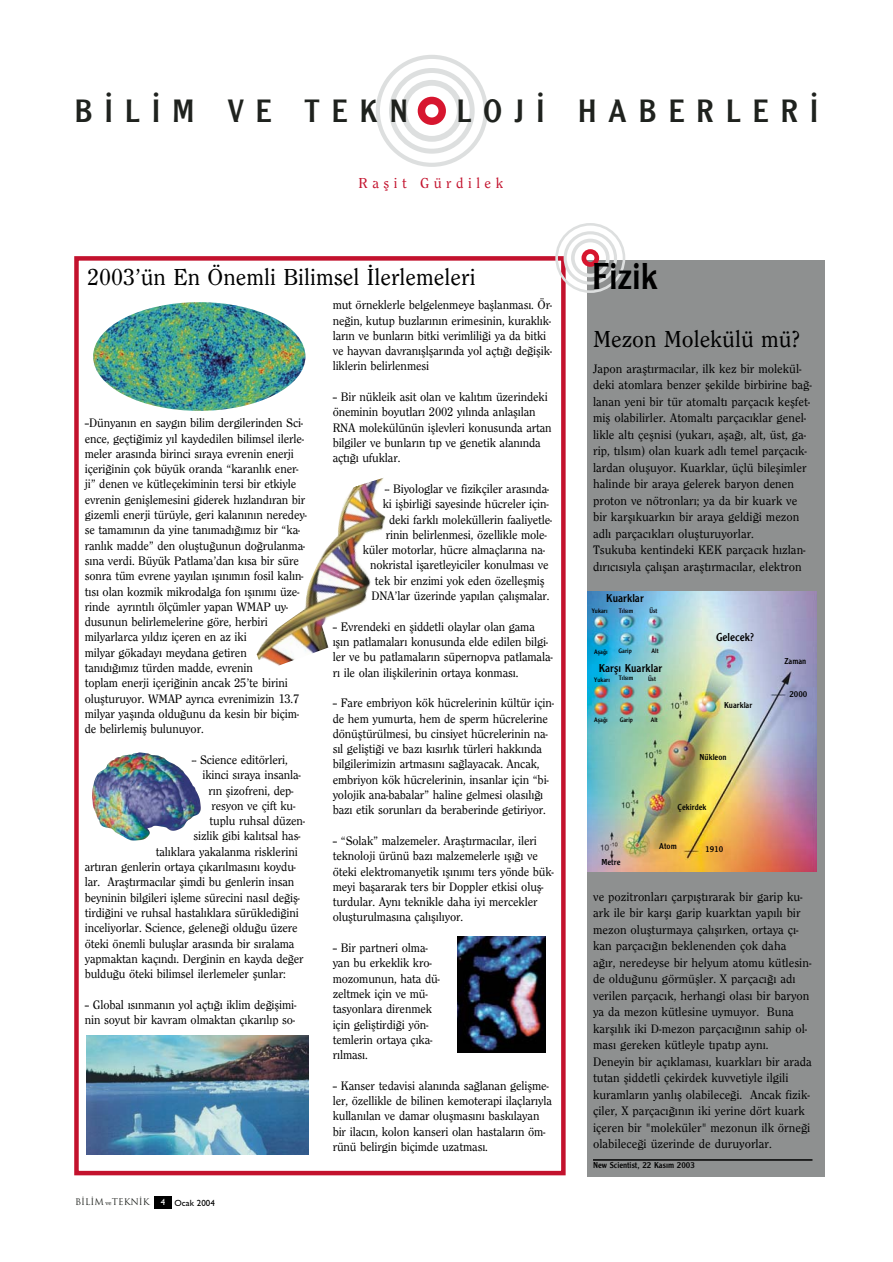
<style>
.page{position:relative;width:893px;height:1262px;background:#fff}
.page>*{position:absolute;margin:0;border:0;box-sizing:border-box;transform-origin:0 0}
.t1{font:39px "Clearface Gothic";color:#000}
.t2{font:33.6px "Clearface Gothic";letter-spacing:.35em;color:#1f221e}
.t3{font:500 24px "Clearface";color:#000}
.t4{font:500 15px "Clearface";letter-spacing:.3em;color:#c3122d}
.t5{font:500 12.75px/15.3px "Clearface";letter-spacing:-.01em;color:#000}
.t6{font:12px "Clearface Gothic";color:#000}
.t7{font:9px "Clearface Gothic";color:#000}
.t8{font:9px "Trajan";color:#1f221e}
.t9{font:6.75px "Clearface Gothic";color:#000}
.s1{font-family:"Bookman Old Style";font-size:6px}
.s2{font-family:"Gill Sans";font-weight:500;color:#fff}
.s3{font-family:"Gill Sans";font-weight:500;color:#000}
</style>
<div class="page">
<div style="left:587px;top:261px;width:237px;height:916px;background:#8e9090"></div>
<div style="left:154px;top:1196px;width:17px;height:13px;background:#000"></div>
<div style="left:401px;top:80px;width:62px;height:62px;border:6px solid #dddfdf;border-radius:50%"></div>
<div style="left:417px;top:97px;width:29px;height:28px;border:7px solid #d7162f;border-radius:50%"></div>
<div style="left:389px;top:68px;width:85px;height:86px;border:5px solid #dddfdf;border-radius:50%"></div>
<div style="left:376px;top:55px;width:112px;height:112px;border:4px solid #dddfdf;border-radius:50%"></div>
<hr style="left:593px;top:1159px;width:219px;height:1px;background:#000">
<img style="left:587px;top:591px;width:229px;height:280px">
<div style="left:74px;top:256px;width:491px;height:919px;border:4px solid #c3122d"></div>
<img style="left:93px;top:302px;width:212px;height:109px;border-radius:50%">
<img style="left:86px;top:1035px;width:223px;height:119px">
<img style="left:257px;top:478px;width:128px;height:187px">
<img style="left:458px;top:936px;width:87px;height:116px">
<svg style="left:554px;top:223px;width:72px;height:71px"></svg>
<img style="left:92px;top:752px;width:109px;height:88px">
<h2 class="t2" style="left:75px;top:99px;width:335px">B‹L‹M VE TEKN</h2>
<h2 class="t2" style="left:456px;top:99px;width:363px">LOJ‹ HABERLER‹</h2>
<p class="t4" style="left:358px;top:177px;width:146px">Raflit Gürdilek</p>
<h3 class="t3" style="left:87px;top:268px;width:390px">2003’ün En Önemli Bilimsel ‹lerlemeleri</h3>
<h1 class="t1" style="left:592px;top:263px;width:68px">Fizik</h1>
<p class="t5" style="left:85px;top:416px;width:224px">--Dünyan›n en sayg›n bilim dergilerinden Sci&shy;ence, geçti¤imiz y›l kaydedilen bilimsel ilerle&shy;meler aras›nda birinci s›raya evrenin enerji içeri¤inin çok büyük oranda “karanl›k ener&shy;ji” denen ve kütleçekiminin tersi bir etkiyle evrenin genifllemesini giderek h›zland›ran bir gizemli enerji türüyle, geri kalan›n›n neredey&shy;se tamam›n›n da yine tan›mad›¤›m›z bir “ka&shy;ranl›k madde” den olufltu¤unun do¤rulanma&shy;s›na verdi. Büyük Patlama’dan k›sa bir süre sonra tüm evrene yay›lan ›fl›n›m›n fosil kal›n&shy;t›s› olan kozmik mikrodalga fon ›fl›n›m› üze&shy;rinde ayr›nt›l› ölçümler yapan WMAP uy&shy;dusunun belirlemelerine göre, herbiri milyarlarca y›ld›z içeren en az iki<br>milyar gökaday› meydana getiren<br>tan›d›¤›m›z türden madde, evrenin<br>toplam enerji içeri¤inin ancak 25’te birini oluflturuyor. WMAP ayr›ca evrenimizin 13.7 milyar yafl›nda oldu¤unu da kesin bir biçim&shy;de belirlemifl bulunuyor.</p>
<p class="t5" style="left:192px;top:753px;width:97px">-- Science editörleri,</p>
<p class="t5" style="left:202px;top:768px;width:100px">ikinci s›raya insanla-</p>
<p class="t5" style="left:208px;top:783px;width:86px">r›n flizofreni, dep-</p>
<p class="t5" style="left:211px;top:798px;width:85px">resyon ve çift ku-</p>
<p class="t5" style="left:210px;top:814px;width:97px">tuplu ruhsal düzen-</p>
<p class="t5" style="left:193px;top:829px;width:109px">sizlik gibi kal›tsal has-</p>
<p class="t5" style="left:156px;top:844px;width:143px">tal›klara yakalanma risklerini</p>
<p class="t5" style="left:85px;top:860px;width:213px">art›ran genlerin ortaya ç›kar›lmas›n› koydu-</p>
<p class="t5" style="left:85px;top:875px;width:211px">lar. Araflt›rmac›lar flimdi bu genlerin insan</p>
<p class="t5" style="left:85px;top:890px;width:217px">beyninin bilgileri iflleme sürecini nas›l de¤ifl-</p>
<p class="t5" style="left:85px;top:906px;width:216px">tirdi¤ini ve ruhsal hastal›klara sürükledi¤ini</p>
<p class="t5" style="left:85px;top:921px;width:214px">inceliyorlar. Science, gelene¤i oldu¤u üzere</p>
<p class="t5" style="left:85px;top:936px;width:211px">öteki önemli bulufllar aras›nda bir s›ralama</p>
<p class="t5" style="left:85px;top:951px;width:220px">yapmaktan kaç›nd›. Derginin en kayda de¤er</p>
<p class="t5" style="left:85px;top:967px;width:202px">buldu¤u öteki bilimsel ilerlemeler flunlar:</p>
<p class="t5" style="left:85px;top:997px;width:213px">-- Global ›s›nman›n yol açt›¤› iklim de¤iflimi&shy;nin soyut bir kavram olmaktan ç›kar›l›p so-</p>
<p class="t8" style="left:75px;top:1196px;width:141px">B‹L‹M <span class="s1">ve</span>TEKN‹K <span class="s2">4</span> <span class="s3">Ocak 2004</span></p>
<p class="t5" style="left:333px;top:298px;width:221px">mut örneklerle belgelenmeye bafllanmas›. Ör&shy;ne¤in, kutup buzlar›n›n erimesinin, kurakl›k&shy;lar›n ve bunlar›n bitki verimlili¤i ya da bitki ve hayvan davran›fllflar›nda yol açt›¤› de¤iflik&shy;liklerin belirlenmesi</p>
<p class="t5" style="left:333px;top:390px;width:220px">-- Bir nükleik asit olan ve kal›t›m üzerindeki öneminin boyutlar› 2002 y›l›nda anlafl›lan RNA molekülünün ifllevleri konusunda artan bilgiler ve bunlar›n t›p ve genetik alan›nda açt›¤› ufuklar.</p>
<p class="t5" style="left:385px;top:482px;width:166px">-- Biyologlar ve fizikçiler aras›nda-</p>
<p class="t5" style="left:382px;top:497px;width:167px">ki iflbirli¤i sayesinde hücreler için-</p>
<p class="t5" style="left:389px;top:512px;width:165px">deki farkl› moleküllerin faaliyetle-</p>
<p class="t5" style="left:385px;top:528px;width:163px">rinin belirlenmesi, özellikle mole-</p>
<p class="t5" style="left:363px;top:543px;width:184px">küler motorlar, hücre almaçlar›na na-</p>
<p class="t5" style="left:370px;top:558px;width:180px">nokristal iflaretleyiciler konulmas› ve</p>
<p class="t5" style="left:375px;top:573px;width:171px">tek bir enzimi yok eden özelleflmifl</p>
<p class="t5" style="left:371px;top:589px;width:180px">DNA’lar üzerinde yap›lan çal›flmalar.</p>
<p class="t5" style="left:333px;top:619px;width:221px">-- Evrendeki en fliddetli olaylar olan gama ›fl›n patlamalar› konusunda elde edilen bilgi&shy;ler ve bu patlamalar›n süpernopva patlamala&shy;r› ile olan iliflkilerinin ortaya konmas›.</p>
<p class="t5" style="left:333px;top:696px;width:223px">-- Fare embriyon kök hücrelerinin kültür için&shy;de hem yumurta, hem de sperm hücrelerine dönüfltürülmesi, bu cinsiyet hücrelerinin na&shy;s›l geliflti¤i ve baz› k›s›rl›k türleri hakk›nda bilgilerimizin artmas›n› sa¤layacak. Ancak, embriyon kök hücrelerinin, insanlar için “bi&shy;yolojik ana-babalar” haline gelmesi olas›l›¤› baz› etik sorunlar› da beraberinde getiriyor.</p>
<p class="t5" style="left:333px;top:834px;width:222px">-- “Solak” malzemeler. Araflt›rmac›lar, ileri teknoloji ürünü baz› malzemelerle ›fl›¤› ve öteki elektromanyetik ›fl›n›m› ters yönde bük&shy;meyi baflararak ters bir Doppler etkisi olufl&shy;turdular. Ayn› teknikle daha iyi mercekler oluflturulmas›na çal›fl›l›yor.</p>
<p class="t5" style="left:333px;top:941px;width:109px">-- Bir partneri olma&shy;yan bu erkeklik kro&shy;mozomunun, hata dü&shy;zeltmek için ve mü&shy;tasyonlara direnmek için gelifltirdi¤i yön&shy;temlerin ortaya ç›ka&shy;r›lmas›.</p>
<p class="t5" style="left:333px;top:1078px;width:221px">-- Kanser tedavisi alan›nda sa¤lanan geliflme&shy;ler, özellikle de bilinen kemoterapi ilaçlar›yla kullan›lan ve damar oluflmas›n› bask›layan bir ilac›n, kolon kanseri olan hastalar›n öm&shy;rünü belirgin biçimde uzatmas›.</p>
<h3 class="t3" style="left:593px;top:330px;width:209px">Mezon Molekülü mü?</h3>
<p class="t5" style="left:593px;top:361px;width:220px;line-height:16.5px">Japon araflt›rmac›lar, ilk kez bir molekül&shy;deki atomlara benzer flekilde birbirine ba¤- lanan yeni bir tür atomalt› parçac›k keflfet&shy;mifl olabilirler. Atomalt› parçac›klar genel&shy;likle alt› çeflnisi (yukar›, afla¤›, alt, üst, ga&shy;rip, t›ls›m) olan kuark adl› temel parçac›k&shy;lardan olufluyor. Kuarklar, üçlü bileflimler halinde bir araya gelerek baryon denen proton ve nötronlar›; ya da bir kuark ve bir karfl›kuark›n bir araya geldi¤i mezon adl› parçac›klar› oluflturuyorlar.<br>Tsukuba kentindeki KEK parçac›k h›zlan&shy;d›r›c›s›yla çal›flan araflt›rmac›lar, elektron</p>
<p class="t6" style="left:606px;top:594px;width:39px">Kuarklar</p>
<p class="t9" style="left:592px;top:609px;width:17px">Yukar›</p>
<p class="t9" style="left:619px;top:609px;width:16px">T›ls›m</p>
<p class="t9" style="left:594px;top:649px;width:15px">Afla¤›</p>
<p class="t9" style="left:618px;top:648px;width:15px">Garip</p>
<p class="t9" style="left:649px;top:609px;width:9px">Üst</p>
<p class="t9" style="left:651px;top:648px;width:8px">Alt</p>
<p class="t6" style="left:598px;top:663px;width:65px">Karfl› Kuarklar</p>
<p class="t9" style="left:648px;top:677px;width:9px">Üst</p>
<p class="t9" style="left:619px;top:676px;width:16px">T›ls›m</p>
<p class="t9" style="left:594px;top:677px;width:17px">Yukar›</p>
<p class="t9" style="left:594px;top:717px;width:15px">Afla¤›</p>
<p class="t9" style="left:619px;top:717px;width:15px">Garip</p>
<p class="t9" style="left:650px;top:717px;width:8px">Alt</p>
<p class="t6" style="left:716px;top:632px;width:39px">Gelecek?</p>
<p class="t7" style="left:724px;top:702px;width:30px">Kuarklar</p>
<p class="t7" style="left:699px;top:753px;width:28px">Nükleon</p>
<p class="t7" style="left:601px;top:859px;width:20px">Metre</p>
<p class="t7" style="left:677px;top:803px;width:30px">Çekirdek</p>
<p class="t7" style="left:705px;top:846px;width:19px">1910</p>
<p class="t7" style="left:659px;top:843px;width:19px">Atom</p>
<p class="t7" style="left:784px;top:658px;width:23px">Zaman</p>
<p class="t7" style="left:789px;top:691px;width:19px">2000</p>
<p class="t5" style="left:593px;top:889px;width:220px;line-height:16.5px">ve pozitronlar› çarp›flt›rarak bir garip ku&shy;ark ile bir karfl› garip kuarktan yap›l› bir mezon oluflturmaya çal›fl›rken, ortaya ç›- kan parçac›¤›n beklenenden çok daha a¤›r, neredeyse bir helyum atomu kütlesin&shy;de oldu¤unu görmüfller. X parçac›¤› ad› verilen parçac›k, herhangi olas› bir baryon ya da mezon kütlesine uymuyor. Buna karfl›l›k iki D-mezon parçac›¤›n›n sahip ol&shy;mas› gereken kütleyle t›pat›p ayn›.<br>Deneyin bir aç›klamas›, kuarklar› bir arada tutan fliddetli çekirdek kuvvetiyle ilgili kuramlar›n yanl›fl olabilece¤i. Ancak fizik&shy;çiler, X parçac›¤›n›n iki yerine dört kuark içeren bir "moleküler" mezonun ilk örne¤i olabilece¤i üzerinde de duruyorlar.</p>
<p class="t7" style="left:593px;top:1161px;width:103px">New Scientist, 22 Kas›m 2003</p>
</div>
